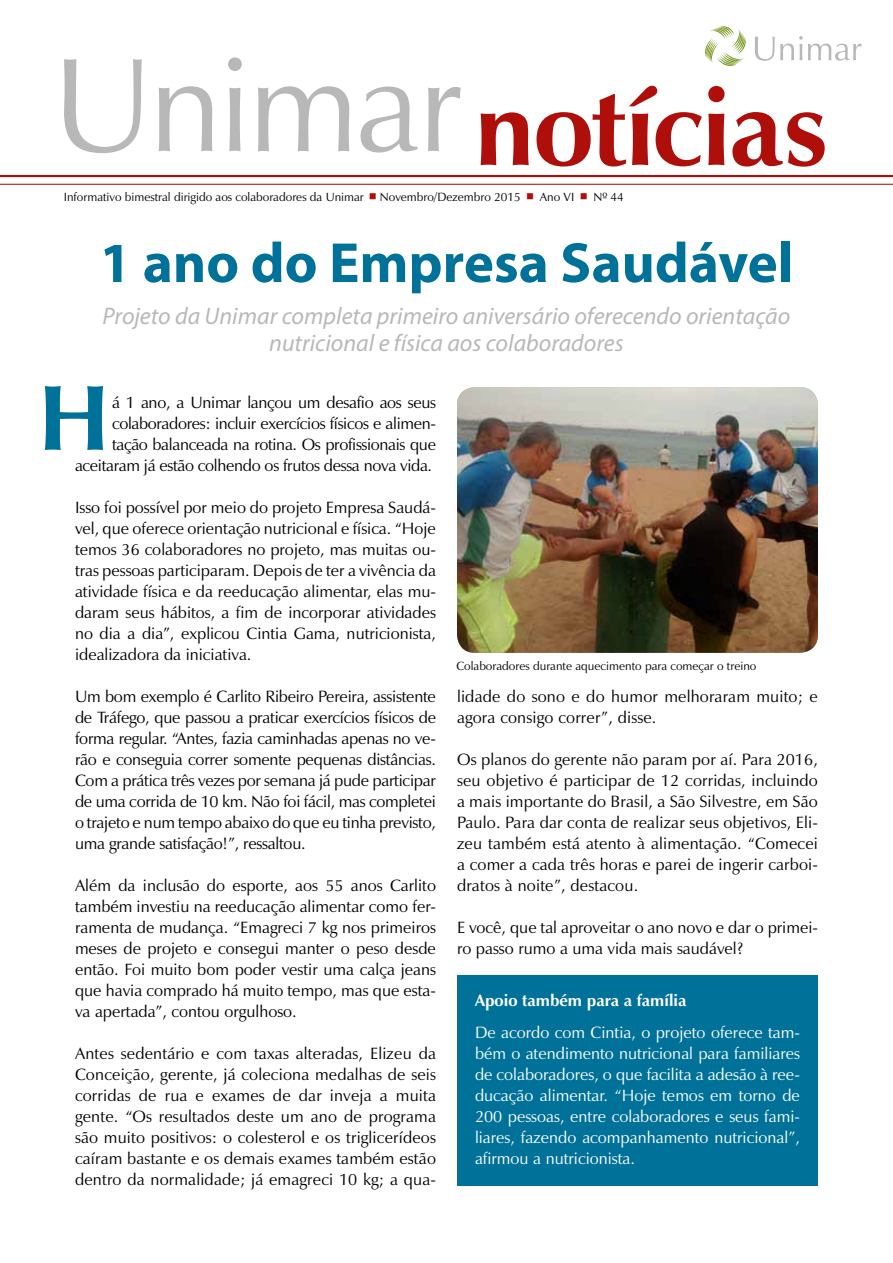
<style>
.page{position:relative;width:893px;height:1263px;background:#fff}
.page>*{position:absolute;margin:0;border:0;box-sizing:border-box;transform-origin:0 0}
.t1{font:700 108px "Zap";letter-spacing:-.02em;color:#ae0f0a}
.t2{font:700 93.75px "Zap";color:#007198}
.t3{font:700 57px "Myriad Pro";color:#007198}
.t4{font:italic 24px/27px "Myriad Pro";color:#b9b8b8;text-align:center}
.t5{font:16.5px/21px "Zap";color:#000;text-align:justify}
.t6{font:16.5px/21px "Zap";color:#fff;text-align:justify}
.t7{font:16.5px/21px "Zap";letter-spacing:-.02em;color:#000;text-align:right}
.t8{font:700 16.5px "Zap";color:#fff}
.t9{font:12px "Zap";color:#000}
.s1{font-weight:400;font-size:135px;color:#b9b8b8}
</style>
<div class="page">
<hr style="left:0;top:175px;width:893px;height:2px;background:#ae0f0a">
<hr style="left:0;top:184px;width:893px;height:1px;background:#ae0f0a">
<svg style="left:705px;top:26px;width:156px;height:41px"></svg>
<div style="left:457px;top:975px;width:361px;height:210px;background:#007198"></div>
<img style="left:457px;top:387px;width:361px;height:266px">
<h1 class="t1" style="left:52px;top:61px;width:780px"><span class="s1">Unimar</span>notícias</h1>
<p class="t9" style="left:64px;top:189px;width:302px">Informativo bimestral dirigido aos colaboradores da Unimar</p>
<p class="t9" style="left:380px;top:189px;width:142px">Novembro/Dezembro 2015</p>
<p class="t9" style="left:540px;top:189px;width:36px">Ano VI</p>
<p class="t9" style="left:593px;top:189px;width:32px">Nº 44</p>
<h3 class="t3" style="left:100px;top:226px;width:695px">1 ano do Empresa Saudável</h3>
<h3 class="t4" style="left:103px;top:302px;width:689px">Projeto da Unimar completa primeiro aniversário oferecendo orientação nutricional e física aos colaboradores</h3>
<h2 class="t2" style="left:38px;top:360px;width:74px">H</h2>
<p class="t7" style="left:75px;top:392px;width:362px">á 1 ano, a Unimar lançou um desafio aos seus colaboradores: incluir exercícios físicos e alimen&shy;tação balanceada na rotina. Os profissionais que aceitaram já estão colhendo os frutos dessa nova vida.</p>
<p class="t5" style="left:75px;top:497px;width:362px">Isso foi possível por meio do projeto Empresa Saudá&shy;vel, que oferece orientação nutricional e física. “Hoje temos 36 colaboradores no projeto, mas muitas ou&shy;tras pessoas participaram. Depois de ter a vivência da atividade física e da reeducação alimentar, elas mu&shy;daram seus hábitos, a fim de incorporar atividades no dia a dia”, explicou Cintia Gama, nutricionista, idealizadora da iniciativa.</p>
<p class="t5" style="left:75px;top:686px;width:363px">Um bom exemplo é Carlito Ribeiro Pereira, assistente de Tráfego, que passou a praticar exercícios físicos de forma regular. “Antes, fazia caminhadas apenas no ve&shy;rão e conseguia correr somente pequenas distâncias.<br>Com a prática três vezes por semana já pude participar de uma corrida de 10 km. Não foi fácil, mas completei o trajeto e num tempo abaixo do que eu tinha previsto, uma grande satisfação!”, ressaltou.</p>
<p class="t5" style="left:75px;top:875px;width:362px">Além da inclusão do esporte, aos 55 anos Carlito também investiu na reeducação alimentar como fer&shy;ramenta de mudança. “Emagreci 7 kg nos primeiros meses de projeto e consegui manter o peso desde então. Foi muito bom poder vestir uma calça jeans que havia comprado há muito tempo, mas que esta&shy;va apertada”, contou orgulhoso.</p>
<p class="t5" style="left:75px;top:1043px;width:363px">Antes sedentário e com taxas alteradas, Elizeu da Conceição, gerente, já coleciona medalhas de seis corridas de rua e exames de dar inveja a muita gente. “Os resultados deste um ano de programa são muito positivos: o colesterol e os triglicerídeos caíram bastante e os demais exames também estão dentro da normalidade; já emagreci 10 kg; a qua-</p>
<p class="t9" style="left:456px;top:659px;width:302px">Colaboradores durante aquecimento para começar o treino</p>
<p class="t5" style="left:457px;top:686px;width:362px">lidade do sono e do humor melhoraram muito; e agora consigo correr”, disse.</p>
<p class="t5" style="left:457px;top:749px;width:363px">Os planos do gerente não param por aí. Para 2016, seu objetivo é participar de 12 corridas, incluindo a mais importante do Brasil, a São Silvestre, em São Paulo. Para dar conta de realizar seus objetivos, Eli&shy;zeu também está atento à alimentação. “Comecei a comer a cada três horas e parei de ingerir carboi&shy;dratos à noite”, destacou.</p>
<p class="t5" style="left:457px;top:917px;width:362px">E você, que tal aproveitar o ano novo e dar o primei&shy;ro passo rumo a uma vida mais saudável?</p>
<p class="t8" style="left:475px;top:990px;width:213px">Apoio também para a família</p>
<p class="t6" style="left:475px;top:1022px;width:326px">De acordo com Cintia, o projeto oferece tam&shy;bém o atendimento nutricional para familiares de colaboradores, o que facilita a adesão à ree&shy;ducação alimentar. “Hoje temos em torno de 200 pessoas, entre colaboradores e seus fami&shy;liares, fazendo acompanhamento nutricional”, afirmou a nutricionista.</p>
</div>
